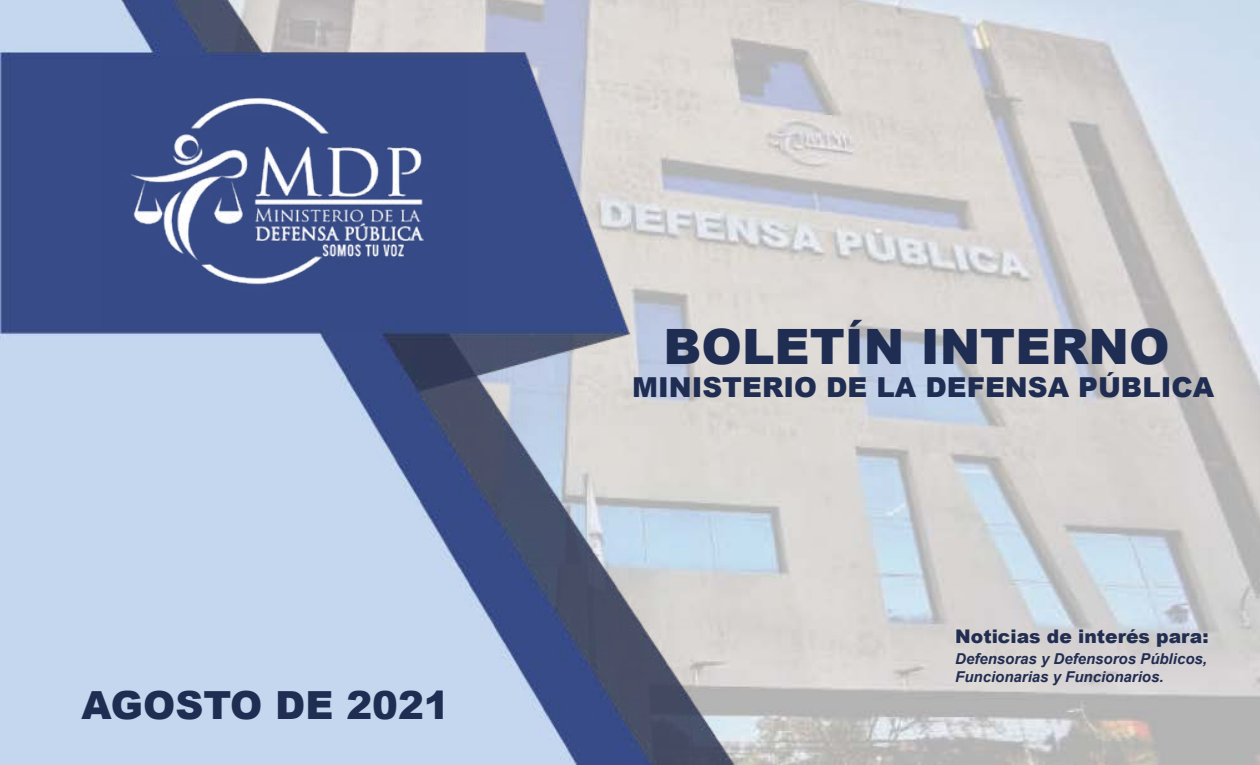
<style>
.page{position:relative;width:1260px;height:765px;background:#fff}
.page>*{position:absolute;margin:0;border:0;box-sizing:border-box;transform-origin:0 0}
.t1{font:900 48.75px "Arial";color:#202d52}
.t2{font:900 38.75px "Arial";color:#202d52}
.t3{font:900 27.5px "Arial";color:#202d52}
.t4{font:900 18.75px "Arial";color:#222d52}
.t5{font:italic 700 15px/18px "Arial";color:#222d52}
</style>
<div class="page">
<img style="left:0;top:0;width:1260px;height:765px">
<img style="left:103px;top:56px;width:365px;height:274px">
<h2 class="t2" style="left:81px;top:677px;width:370px">AGOSTO DE 2021</h2>
<h1 class="t1" style="left:663px;top:312px;width:508px">BOLETÍN INTERNO</h1>
<h3 class="t3" style="left:632px;top:368px;width:584px">MINISTERIO DE LA DEFENSA PÚBLICA</h3>
<p class="t4" style="left:955px;top:623px;width:255px">Noticias de interés para:</p>
<p class="t5" style="left:955px;top:650px;width:253px">Defensoras y Defensoros Públicos,<br>Funcionarias y Funcionarios.</p>
</div>
